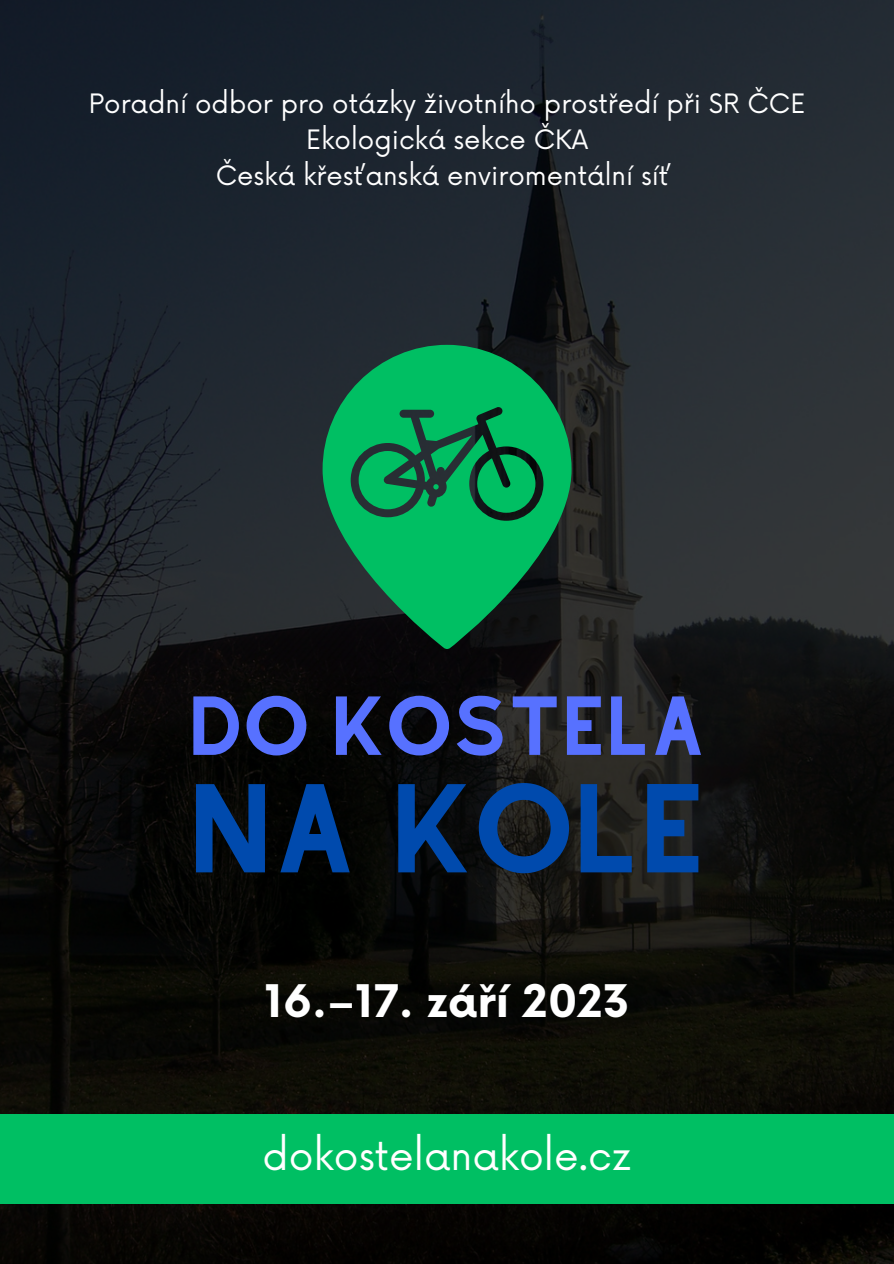
<style>
.page{position:relative;width:894px;height:1264px;background:#fff}
.page>*{position:absolute;margin:0;border:0;box-sizing:border-box;transform-origin:0 0}
.t1{font:110.25px "Alyssum Sans";color:#004aad}
.t2{font:73.05px "Alyssum Sans";color:#5771ff}
.t3{font:700 43.8px "Now";color:#fff}
.t4{font:39.3px "Now";color:#fff}
.t5{font:26.1px/36px "Now";color:#fff;text-align:center}
</style>
<div class="page">
<img style="left:0;top:0;width:893px;height:1263px">
<div style="left:0;top:1114px;width:893px;height:89px;background:#00bf63"></div>
<svg style="left:322px;top:345px;width:249px;height:304px;background:#0a8049"></svg>
<svg style="left:358px;top:435px;width:177px;height:78px;background:#0b874e"></svg>
<p class="t5" style="left:89px;top:87px;width:718px">Poradní odbor pro otázky životního prostředí při SR ČCE<br>Ekologická sekce ČKA</p>
<p class="t5" style="left:216px;top:159px;width:456px">Česká křesťanská enviromentální síť</p>
<p class="t2" style="left:188px;top:681px;width:519px">DO KOSTELA</p>
<p class="t1" style="left:188px;top:762px;width:519px">NA KOLE</p>
<p class="t3" style="left:265px;top:977px;width:366px">16.–17. září 2023</p>
<p class="t4" style="left:262px;top:1133px;width:370px">dokostelanakole.cz</p>
</div>
